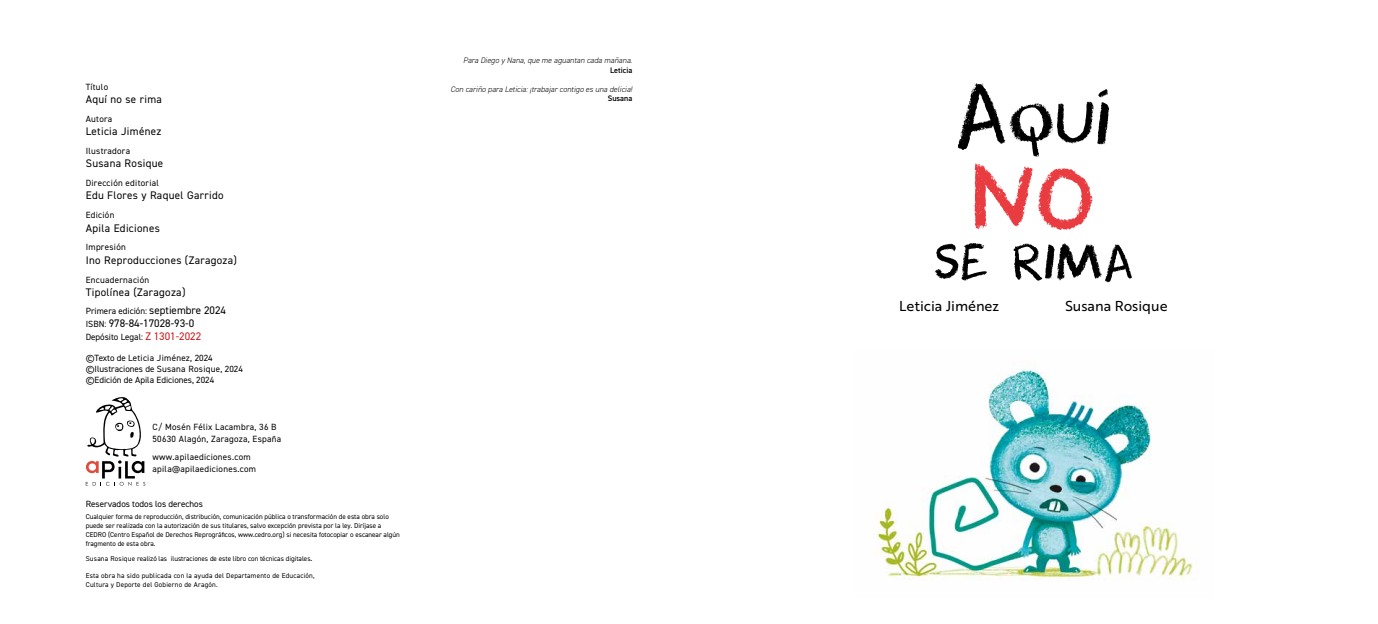
<style>
.page{position:relative;width:1378px;height:624px;background:#fff}
.page>*{position:absolute;margin:0;border:0;box-sizing:border-box;transform-origin:0 0}
.t1{font:14px "Brother 1816 Regular";color:#000}
.t2{font:11px "DIN2014";letter-spacing:.03em;color:#000}
.t3{font:11px "DIN2014";color:#000}
.t4{font:9px/10.8px "DIN2014";color:#000}
.t5{font:9px/12px "DIN2014";letter-spacing:.03em;color:#000}
.t6{font:italic 300 8px "DIN2014";color:#000}
.t7{font:600 8px "DIN2014";color:#000}
.t8{font:7px/9px "DIN2014";color:#000}
.t9{font:7px/8.4px "DIN2014";letter-spacing:.03em;color:#000}
.s1{font-size:11px}
.s2{font-size:9px}
.s3{font-size:11px;color:#cd1719}
.s4{font-size:8px}
</style>
<div class="page">
<img style="left:874px;top:366px;width:319px;height:214px">
<svg style="left:86px;top:397px;width:59px;height:88px"></svg>
<svg style="left:958px;top:83px;width:151px;height:74px"></svg>
<svg style="left:974px;top:163px;width:118px;height:67px"></svg>
<svg style="left:935px;top:243px;width:197px;height:39px"></svg>
<p class="t5" style="left:86px;top:81px;width:24px">Título</p>
<h2 class="t2" style="left:86px;top:92px;width:78px">Aquí no se rima</h2>
<p class="t5" style="left:86px;top:113px;width:28px">Autora</p>
<h2 class="t2" style="left:86px;top:125px;width:77px">Leticia Jiménez</h2>
<p class="t5" style="left:86px;top:145px;width:46px">Ilustradora</p>
<h2 class="t2" style="left:86px;top:157px;width:79px">Susana Rosique</h2>
<p class="t5" style="left:86px;top:177px;width:75px">Dirección editorial</p>
<h2 class="t2" style="left:86px;top:189px;width:139px">Edu Flores y Raquel Garrido</h2>
<p class="t5" style="left:86px;top:209px;width:30px">Edición</p>
<h2 class="t2" style="left:86px;top:221px;width:76px">Apila Ediciones</h2>
<p class="t5" style="left:86px;top:241px;width:42px">Impresión</p>
<h2 class="t2" style="left:86px;top:253px;width:153px">Ino Reproducciones (Zaragoza)</h2>
<p class="t5" style="left:86px;top:273px;width:65px">Encuadernación</p>
<h2 class="t2" style="left:86px;top:285px;width:101px">Tipolínea (Zaragoza)</h2>
<p class="t4" style="left:86px;top:305px;width:142px">Primera edición: <span class="s1">septiembre 2024</span></p>
<h2 class="t3" style="left:86px;top:316px;width:110px"><span class="s2">ISBN:</span> 978-84-17028-93-0</h2>
<p class="t4" style="left:86px;top:331px;width:117px">Depósito Legal: <span class="s3">Z 1301-2022</span></p>
<p class="t4" style="left:86px;top:352px;width:159px">©Texto de Leticia Jiménez, 2024 ©Ilustraciones de Susana Rosique, 2024 ©Edición de Apila Ediciones, 2024</p>
<p class="t5" style="left:153px;top:421px;width:130px">C/ Mosén Félix Lacambra, 36 B<br>50630 Alagón, Zaragoza, España</p>
<p class="t5" style="left:153px;top:450px;width:105px">www.apilaediciones.com apila@apilaediciones.com</p>
<p class="t4" style="left:86px;top:498px;width:119px">Reservados todos los derechos</p>
<p class="t8" style="left:86px;top:512px;width:316px">Cualquier forma de reproducción, distribución, comunicación pública o transformación de esta obra solo puede ser realizada con la autorización de sus titulares, salvo excepción prevista por la ley. Diríjase a CEDRO (Centro Español de Derechos Reprográficos, www.cedro.org) si necesita fotocopiar o escanear algún fragmento de esta obra.</p>
<p class="t8" style="left:86px;top:554px;width:228px">Susana Rosique realizó las ilustraciones de este libro con técnicas digitales<span class="s4">.</span></p>
<p class="t9" style="left:86px;top:571px;width:230px">Esta obra ha sido publicada con la ayuda del Departamento de Educación,<br>Cultura y Deporte del Gobierno de Aragón.</p>
<p class="t6" style="left:463px;top:55px;width:171px">Para Diego y Nana, que me aguantan cada mañana.</p>
<p class="t7" style="left:610px;top:64px;width:23px">Leticia</p>
<p class="t6" style="left:451px;top:84px;width:183px">Con cariño para Leticia: ¡trabajar contigo es una delicia!</p>
<p class="t7" style="left:608px;top:93px;width:26px">Susana</p>
<h1 class="t1" style="left:899px;top:296px;width:101px">Leticia Jiménez</h1>
<h1 class="t1" style="left:1065px;top:296px;width:104px">Susana Rosique</h1>
</div>
